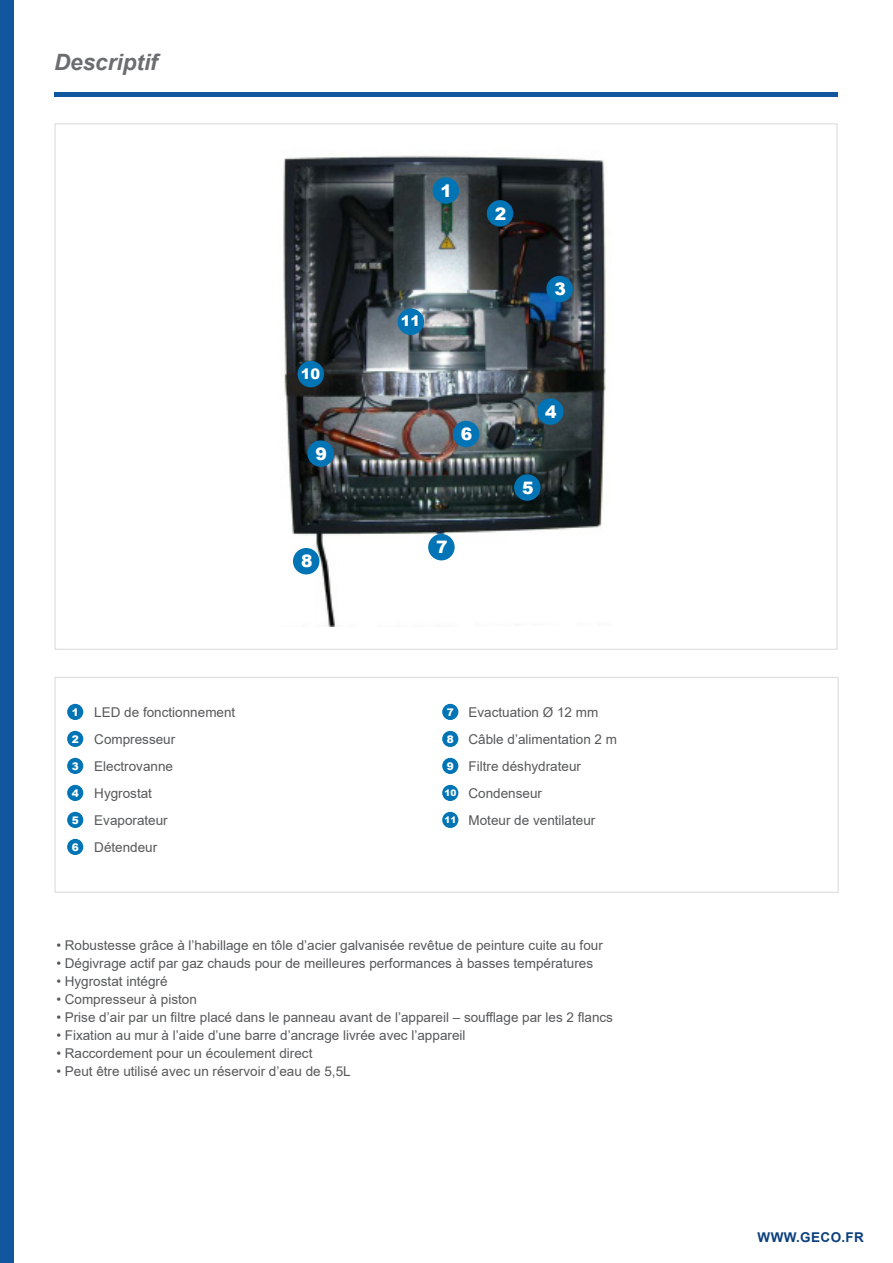
<style>
.page{position:relative;width:893px;height:1263px;background:#fff}
.page>*{position:absolute;margin:0;border:0;box-sizing:border-box;transform-origin:0 0}
.Titre_premiere_de_co{font:italic 700 22.5px "Arial";color:#6c6d70}
.puce_numérotée{font:900 17.25px "Arial";color:#fff}
.puce_numérotée-2{font:900 14.55px "Arial";color:#fff}
.paragraphe{font:13.5px "Arial";color:#57585a}
.t1{font:700 13.5px "Arial";letter-spacing:.035em;color:#0c407d}
.puce_numérotée-3{font:900 10.5px "Arial";color:#fff}
.puce_numérotée-4{font:900 9px "Arial";color:#fff}
</style>
<div class="page">
<div style="left:0;top:0;width:14px;height:1263px;background:#1057a0"></div>
<div style="left:55px;top:123px;width:783px;height:527px;background:#fff;border:1px solid #dcdddf"></div>
<div style="left:54px;top:92px;width:783px;height:5px;background:#1057a0"></div>
<img style="left:283px;top:155px;width:323px;height:471px">
<div style="left:55px;top:677px;width:784px;height:216px;background:#fff;border:1px solid #dcdddf"></div>
<div style="left:67px;top:704px;width:16px;height:16px;background:#0074b5;border-radius:50%"></div>
<div style="left:442px;top:704px;width:16px;height:16px;background:#0074b5;border-radius:50%"></div>
<div style="left:433px;top:177px;width:26px;height:27px;background:#0074b5;border-radius:50%"></div>
<div style="left:487px;top:200px;width:26px;height:27px;background:#0074b5;border-radius:50%"></div>
<div style="left:546px;top:276px;width:27px;height:26px;background:#0074b5;border-radius:50%"></div>
<div style="left:537px;top:398px;width:26px;height:27px;background:#0074b5;border-radius:50%"></div>
<div style="left:514px;top:474px;width:27px;height:27px;background:#0074b5;border-radius:50%"></div>
<div style="left:453px;top:421px;width:26px;height:26px;background:#0074b5;border-radius:50%"></div>
<div style="left:428px;top:534px;width:27px;height:26px;background:#0074b5;border-radius:50%"></div>
<div style="left:293px;top:548px;width:26px;height:26px;background:#0074b5;border-radius:50%"></div>
<div style="left:307px;top:440px;width:27px;height:27px;background:#0074b5;border-radius:50%"></div>
<div style="left:298px;top:361px;width:26px;height:26px;background:#0074b5;border-radius:50%"></div>
<div style="left:398px;top:309px;width:26px;height:26px;background:#0074b5;border-radius:50%"></div>
<div style="left:67px;top:731px;width:16px;height:16px;background:#0074b5;border-radius:50%"></div>
<div style="left:442px;top:731px;width:16px;height:16px;background:#0074b5;border-radius:50%"></div>
<div style="left:67px;top:758px;width:16px;height:16px;background:#0074b5;border-radius:50%"></div>
<div style="left:442px;top:758px;width:16px;height:16px;background:#0074b5;border-radius:50%"></div>
<div style="left:67px;top:785px;width:16px;height:16px;background:#0074b5;border-radius:50%"></div>
<div style="left:442px;top:785px;width:16px;height:16px;background:#0074b5;border-radius:50%"></div>
<div style="left:67px;top:812px;width:16px;height:16px;background:#0074b5;border-radius:50%"></div>
<div style="left:442px;top:812px;width:16px;height:16px;background:#0074b5;border-radius:50%"></div>
<div style="left:67px;top:839px;width:16px;height:16px;background:#0074b5;border-radius:50%"></div>
<p class="Titre_premiere_de_co" style="left:54px;top:47px;width:105px">Descriptif</p>
<p class="puce_numérotée-2" style="left:301px;top:363px;width:21px">10</p>
<p class="puce_numérotée" style="left:315px;top:441px;width:13px">9</p>
<p class="puce_numérotée" style="left:301px;top:549px;width:13px">8</p>
<p class="puce_numérotée" style="left:441px;top:178px;width:13px">1</p>
<p class="puce_numérotée-2" style="left:401px;top:311px;width:21px">11</p>
<p class="puce_numérotée" style="left:495px;top:201px;width:13px">2</p>
<p class="puce_numérotée" style="left:554px;top:277px;width:13px">3</p>
<p class="puce_numérotée" style="left:461px;top:421px;width:13px">6</p>
<p class="puce_numérotée" style="left:436px;top:535px;width:13px">7</p>
<p class="puce_numérotée" style="left:545px;top:399px;width:13px">4</p>
<p class="puce_numérotée" style="left:522px;top:475px;width:13px">5</p>
<p class="paragraphe" style="left:94px;top:703px;width:143px">LED de fonctionnement</p>
<p class="paragraphe" style="left:94px;top:730px;width:83px">Compresseur</p>
<p class="paragraphe" style="left:94px;top:757px;width:80px">Electrovanne</p>
<p class="paragraphe" style="left:94px;top:784px;width:59px">Hygrostat</p>
<p class="paragraphe" style="left:94px;top:811px;width:75px">Evaporateur</p>
<p class="paragraphe" style="left:94px;top:838px;width:65px">Détendeur</p>
<p class="puce_numérotée-3" style="left:72px;top:704px;width:9px">1</p>
<p class="puce_numérotée-3" style="left:447px;top:704px;width:9px">7</p>
<p class="puce_numérotée-3" style="left:72px;top:731px;width:9px">2</p>
<p class="puce_numérotée-3" style="left:447px;top:731px;width:9px">8</p>
<p class="puce_numérotée-3" style="left:72px;top:758px;width:9px">3</p>
<p class="puce_numérotée-3" style="left:447px;top:758px;width:9px">9</p>
<p class="puce_numérotée-3" style="left:72px;top:785px;width:9px">4</p>
<p class="puce_numérotée-4" style="left:444px;top:786px;width:14px">10</p>
<p class="puce_numérotée-3" style="left:72px;top:812px;width:9px">5</p>
<p class="puce_numérotée-4" style="left:444px;top:813px;width:14px">11</p>
<p class="puce_numérotée-3" style="left:72px;top:839px;width:9px">6</p>
<p class="paragraphe" style="left:469px;top:703px;width:131px">Evactuation Ø 12 mm</p>
<p class="paragraphe" style="left:469px;top:730px;width:150px">Câble d’alimentation 2 m</p>
<p class="paragraphe" style="left:469px;top:757px;width:114px">Filtre déshydrateur</p>
<p class="paragraphe" style="left:469px;top:784px;width:75px">Condenseur</p>
<p class="paragraphe" style="left:469px;top:811px;width:128px">Moteur de ventilateur</p>
<p class="paragraphe" style="left:56px;top:936px;width:548px">• Robustesse grâce à l’habillage en tôle d’acier galvanisée revêtue de peinture cuite au four</p>
<p class="paragraphe" style="left:56px;top:954px;width:538px">• Dégivrage actif par gaz chauds pour de meilleures performances à basses températures</p>
<p class="paragraphe" style="left:56px;top:972px;width:113px">• Hygrostat intégré</p>
<p class="paragraphe" style="left:56px;top:990px;width:142px">• Compresseur à piston</p>
<p class="paragraphe" style="left:56px;top:1008px;width:558px">• Prise d’air par un filtre placé dans le panneau avant de l’appareil – soufflage par les 2 flancs</p>
<p class="paragraphe" style="left:56px;top:1026px;width:411px">• Fixation au mur à l’aide d’une barre d’ancrage livrée avec l’appareil</p>
<p class="paragraphe" style="left:56px;top:1044px;width:258px">• Raccordement pour un écoulement direct</p>
<p class="paragraphe" style="left:56px;top:1062px;width:296px">• Peut être utilisé avec un réservoir d’eau de 5,5L</p>
<p class="t1" style="left:757px;top:1228px;width:108px">WWW.GECO.FR</p>
</div>
